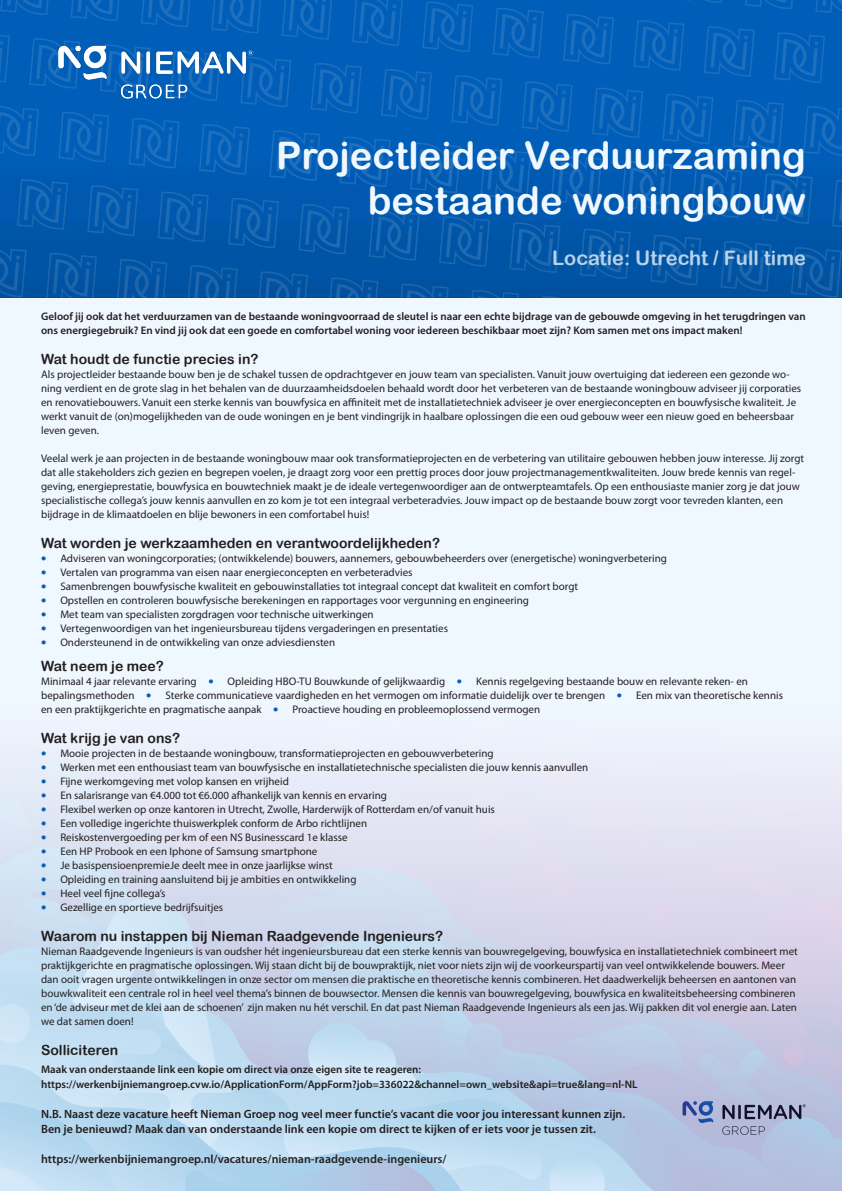
<style>
.page{position:relative;width:842px;height:1191px;background:#fff}
.page>*{position:absolute;margin:0;border:0;box-sizing:border-box;transform-origin:0 0}
.t1{font:38px "Arial Rounded MT Bold";color:#f0f8ff}
.t2{font:20px "Arial Rounded MT Bold";color:#bad2e9}
.t3{font:14px "Arial Rounded MT Bold";color:#231f20}
.t4{font:600 12px "Myriad Pro";color:#231f20}
.t5{font:11px/14px "Myriad Pro";color:#231f20}
.t6{font:600 11px/14px "Myriad Pro";color:#231f20}
.s1{color:#0a5fb0}
</style>
<div class="page">
<div style="left:0;top:298px;width:842px;height:893px;background:#f0f8ff"></div>
<img style="left:0;top:0;width:842px;height:298px">
<img style="left:57px;top:42px;width:199px;height:59px">
<img style="left:1px;top:764px;width:841px;height:427px">
<p class="t1" style="left:276px;top:133px;width:531px">Projectleider Verduurzaming</p>
<p class="t1" style="left:368px;top:178px;width:440px">bestaande woningbouw</p>
<p class="t2" style="left:552px;top:246px;width:255px">Locatie: Utrecht / Full time</p>
<p class="t6" style="left:41px;top:309px;width:766px">Geloof jij ook dat het verduurzamen van de bestaande woningvoorraad de sleutel is naar een echte bijdrage van de gebouwde omgeving in het terugdringen van ons energiegebruik? En vind jij ook dat een goede en comfortabel woning voor iedereen beschikbaar moet zijn? Kom samen met ons impact maken!</p>
<p class="t3" style="left:41px;top:351px;width:219px">Wat houdt de functie precies in?</p>
<p class="t5" style="left:41px;top:367px;width:762px">Als projectleider bestaande bouw ben je de schakel tussen de opdrachtgever en jouw team van specialisten. Vanuit jouw overtuiging dat iedereen een gezonde wo&shy;ning verdient en de grote slag in het behalen van de duurzaamheidsdoelen behaald wordt door het verbeteren van de bestaande woningbouw adviseer jij corporaties en renovatiebouwers. Vanuit een sterke kennis van bouwfysica en affiniteit met de installatietechniek adviseer je over energieconcepten en bouwfysische kwaliteit. Je werkt vanuit de (on)mogelijkheden van de oude woningen en je bent vindingrijk in haalbare oplossingen die een oud gebouw weer een nieuw goed en beheersbaar leven geven.</p>
<p class="t5" style="left:41px;top:451px;width:764px">Veelal werk je aan projecten in de bestaande woningbouw maar ook transformatieprojecten en de verbetering van utilitaire gebouwen hebben jouw interesse. Jij zorgt dat alle stakeholders zich gezien en begrepen voelen, je draagt zorg voor een prettig proces door jouw projectmanagementkwaliteiten. Jouw brede kennis van regel&shy;geving, energieprestatie, bouwfysica en bouwtechniek maakt je de ideale vertegenwoordiger aan de ontwerpteamtafels. Op een enthousiaste manier zorg je dat jouw specialistische collega’s jouw kennis aanvullen en zo kom je tot een integraal verbeteradvies. Jouw impact op de bestaande bouw zorgt voor tevreden klanten, een bijdrage in de klimaatdoelen en blije bewoners in een comfortabel huis!</p>
<p class="t3" style="left:41px;top:535px;width:400px">Wat worden je werkzaamheden en verantwoordelijkheden?</p>
<p class="t5" style="left:41px;top:551px;width:627px"><span class="s1">●</span> Adviseren van woningcorporaties; (ontwikkelende) bouwers, aannemers, gebouwbeheerders over (energetische) woningverbetering</p>
<p class="t5" style="left:41px;top:565px;width:373px"><span class="s1">●</span> Vertalen van programma van eisen naar energieconcepten en verbeteradvies</p>
<p class="t5" style="left:41px;top:579px;width:539px"><span class="s1">●</span> Samenbrengen bouwfysische kwaliteit en gebouwinstallaties tot integraal concept dat kwaliteit en comfort borgt</p>
<p class="t5" style="left:41px;top:593px;width:489px"><span class="s1">●</span> Opstellen en controleren bouwfysische berekeningen en rapportages voor vergunning en engineering</p>
<p class="t5" style="left:41px;top:607px;width:334px"><span class="s1">●</span> Met team van specialisten zorgdragen voor technische uitwerkingen</p>
<p class="t5" style="left:41px;top:621px;width:408px"><span class="s1">●</span> Vertegenwoordigen van het ingenieursbureau tijdens vergaderingen en presentaties</p>
<p class="t5" style="left:41px;top:635px;width:296px"><span class="s1">●</span> Ondersteunend in de ontwikkeling van onze adviesdiensten</p>
<p class="t3" style="left:41px;top:658px;width:124px">Wat neem je mee?</p>
<p class="t5" style="left:41px;top:674px;width:174px">Minimaal 4 jaar relevante ervaring <span class="s1">●</span></p>
<p class="t5" style="left:228px;top:674px;width:236px">Opleiding HBO-TU Bouwkunde of gelijkwaardig <span class="s1">●</span></p>
<p class="t5" style="left:476px;top:674px;width:273px">Kennis regelgeving bestaande bouw en relevante reken- en</p>
<p class="t5" style="left:41px;top:688px;width:112px">bepalingsmethoden <span class="s1">●</span></p>
<p class="t5" style="left:165px;top:688px;width:458px">Sterke communicatieve vaardigheden en het vermogen om informatie duidelijk over te brengen <span class="s1">●</span></p>
<p class="t5" style="left:636px;top:688px;width:149px">Een mix van theoretische kennis</p>
<p class="t5" style="left:41px;top:702px;width:239px">en een praktijkgerichte en pragmatische aanpak <span class="s1">●</span></p>
<p class="t5" style="left:292px;top:702px;width:249px">Proactieve houding en probleemoplossend vermogen</p>
<p class="t3" style="left:41px;top:730px;width:141px">Wat krijg je van ons?</p>
<p class="t5" style="left:41px;top:746px;width:454px"><span class="s1">●</span> Mooie projecten in de bestaande woningbouw, transformatieprojecten en gebouwverbetering</p>
<p class="t5" style="left:41px;top:760px;width:549px"><span class="s1">●</span> Werken met een enthousiast team van bouwfysische en installatietechnische specialisten die jouw kennis aanvullen</p>
<p class="t5" style="left:41px;top:774px;width:249px"><span class="s1">●</span> Fijne werkomgeving met volop kansen en vrijheid</p>
<p class="t5" style="left:41px;top:788px;width:347px"><span class="s1">●</span> En salarisrange van €4.000 tot €6.000 afhankelijk van kennis en ervaring</p>
<p class="t5" style="left:41px;top:802px;width:455px"><span class="s1">●</span> Flexibel werken op onze kantoren in Utrecht, Zwolle, Harderwijk of Rotterdam en/of vanuit huis</p>
<p class="t5" style="left:41px;top:816px;width:327px"><span class="s1">●</span> Een volledige ingerichte thuiswerkplek conform de Arbo richtlijnen</p>
<p class="t5" style="left:41px;top:830px;width:308px"><span class="s1">●</span> Reiskostenvergoeding per km of een NS Businesscard 1e klasse</p>
<p class="t5" style="left:41px;top:844px;width:278px"><span class="s1">●</span> Een HP Probook en een Iphone of Samsung smartphone</p>
<p class="t5" style="left:41px;top:858px;width:293px"><span class="s1">●</span> Je basispensioenpremieJe deelt mee in onze jaarlijkse winst</p>
<p class="t5" style="left:41px;top:872px;width:317px"><span class="s1">●</span> Opleiding en training aansluitend bij je ambities en ontwikkeling</p>
<p class="t5" style="left:41px;top:886px;width:126px"><span class="s1">●</span> Heel veel fijne collega’s</p>
<p class="t5" style="left:41px;top:900px;width:184px"><span class="s1">●</span> Gezellige en sportieve bedrijfsuitjes</p>
<p class="t3" style="left:41px;top:928px;width:403px">Waarom nu instappen bij Nieman Raadgevende Ingenieurs?</p>
<p class="t5" style="left:41px;top:944px;width:758px">Nieman Raadgevende Ingenieurs is van oudsher hét ingenieursbureau dat een sterke kennis van bouwregelgeving, bouwfysica en installatietechniek combineert met praktijkgerichte en pragmatische oplossingen. Wij staan dicht bij de bouwpraktijk, niet voor niets zijn wij de voorkeurspartij van veel ontwikkelende bouwers. Meer dan ooit vragen urgente ontwikkelingen in onze sector om mensen die praktische en theoretische kennis combineren. Het daadwerkelijk beheersen en aantonen van bouwkwaliteit een centrale rol in heel veel thema’s binnen de bouwsector. Mensen die kennis van bouwregelgeving, bouwfysica en kwaliteitsbeheersing combineren en ‘de adviseur met de klei aan de schoenen’ zijn maken nu hét verschil. En dat past Nieman Raadgevende Ingenieurs als een jas. Wij pakken dit vol energie aan. Laten we dat samen doen!</p>
<p class="t3" style="left:41px;top:1042px;width:79px">Solliciteren</p>
<p class="t6" style="left:41px;top:1062px;width:381px">Maak van onderstaande link een kopie om direct via onze eigen site te reageren:</p>
<p class="t6" style="left:41px;top:1077px;width:598px">https://werkenbijniemangroep.cvw.io/ApplicationForm/AppForm?job=336022&amp;channel=own_website&amp;api=true&amp;lang=nl-NL</p>
<p class="t4" style="left:41px;top:1106px;width:586px">N.B. Naast deze vacature heeft Nieman Groep nog veel meer functie’s vacant die voor jou interessant kunnen zijn.</p>
<p class="t4" style="left:41px;top:1121px;width:556px">Ben je benieuwd? Maak dan van onderstaande link een kopie om direct te kijken of er iets voor je tussen zit.</p>
<p class="t4" style="left:41px;top:1151px;width:407px">https://werkenbijniemangroep.nl/vacatures/nieman-raadgevende-ingenieurs/</p>
</div>
